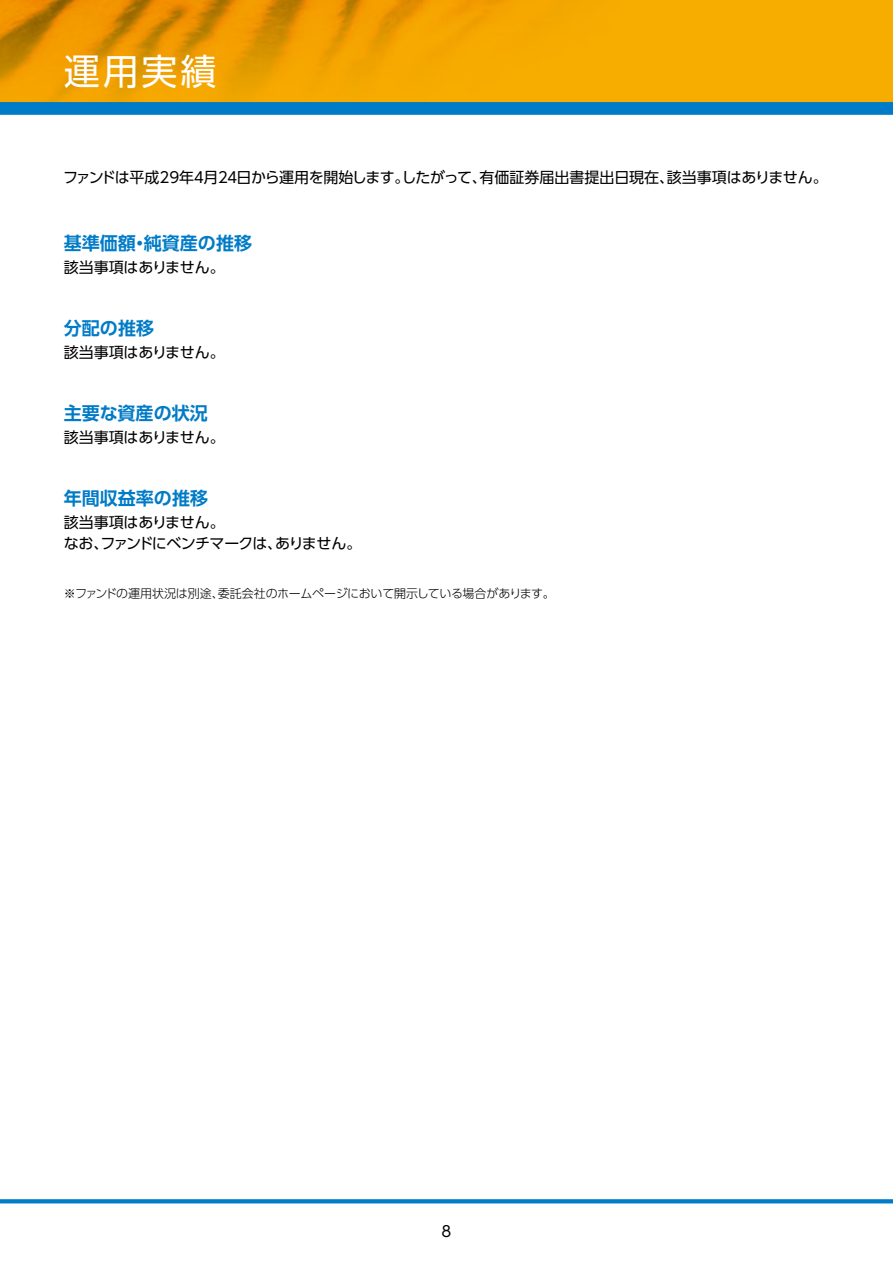
<style>
.page{position:relative;width:893px;height:1263px;background:#fff}
.page>*{position:absolute;margin:0;border:0;box-sizing:border-box;transform-origin:0 0}
.t1{font:36px "UD Shin Go Pro";color:#fff}
.t2{font:700 18px "UD Shin Go Pro De";color:#007bc7}
.t3{font:15px "UD Shin Go Pro";letter-spacing:-.015em;color:#000}
.t4{font:15px/21px "UD Shin Go Pro";letter-spacing:-.035em;color:#000}
.t5{font:300 12px "UD Shin Go Pro";letter-spacing:-.02em;color:#000}
</style>
<div class="page">
<img style="left:0;top:0;width:893px;height:102px">
<svg style="left:0;top:1199px;width:893px;height:4px;background:#0d81c9"></svg>
<div style="left:0;top:102px;width:893px;height:13px;background:#007bc7"></div>
<h1 class="t1" style="left:64px;top:42px;width:154px">運用実績</h1>
<p class="t3" style="left:63px;top:165px;width:766px">ファンドは平成29年４月２４日から運用を開始します。したがって、有価証券届出書提出日現在、該当事項はありません。</p>
<p class="t2" style="left:64px;top:228px;width:190px">基準価額・純資産の推移</p>
<p class="t3" style="left:64px;top:255px;width:162px">該当事項はありません。</p>
<p class="t2" style="left:64px;top:313px;width:92px">分配の推移</p>
<p class="t3" style="left:64px;top:340px;width:162px">該当事項はありません。</p>
<p class="t2" style="left:64px;top:398px;width:146px">主要な資産の状況</p>
<p class="t3" style="left:64px;top:425px;width:162px">該当事項はありません。</p>
<p class="t2" style="left:64px;top:483px;width:146px">年間収益率の推移</p>
<p class="t4" style="left:64px;top:511px;width:299px">該当事項はありません。<br>なお、ファンドにベンチマークは、ありません。</p>
<p class="t5" style="left:64px;top:584px;width:493px">※ファンドの運用状況は別途、委託会社のホームページにおいて開示している場合があります。</p>
<p class="t3" style="left:442px;top:1219px;width:11px">8</p>
</div>
